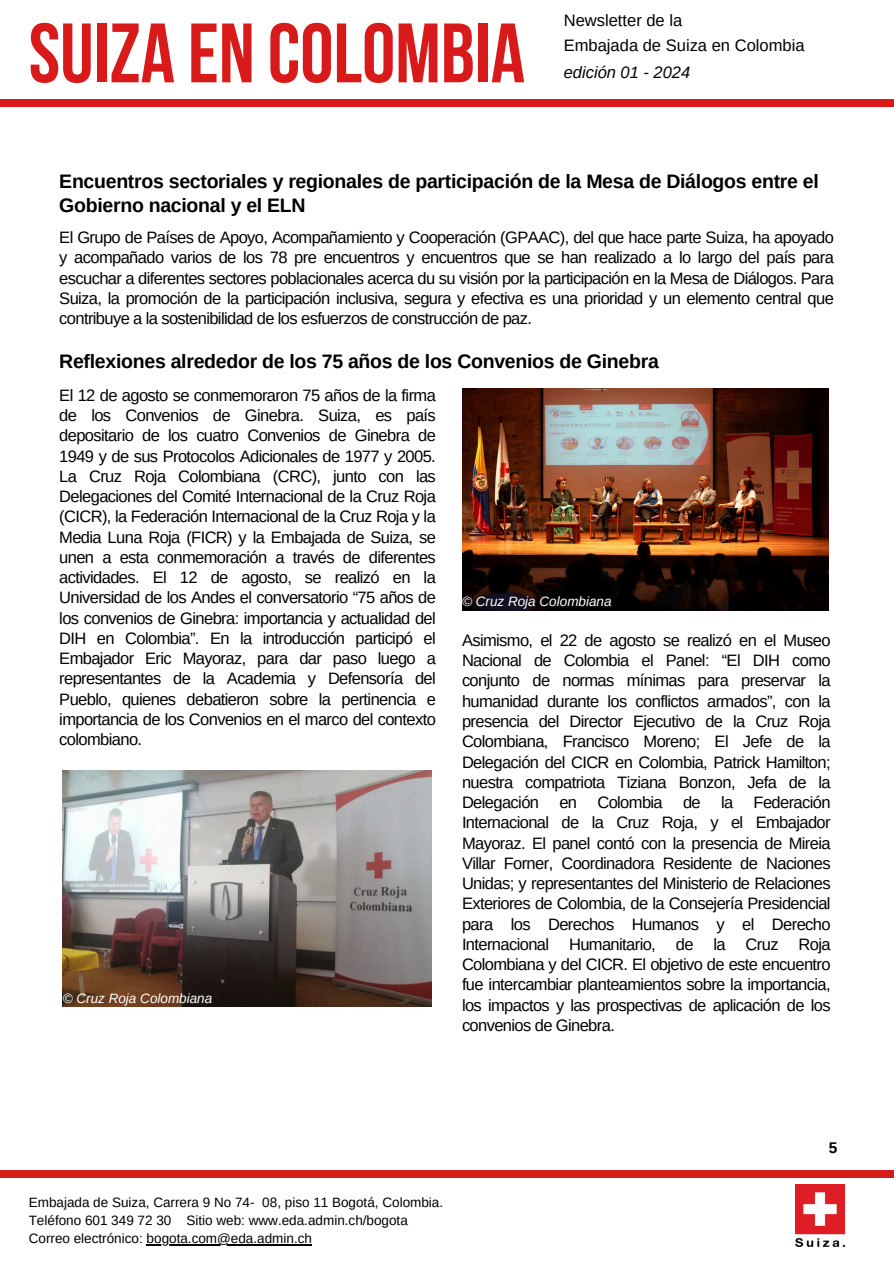
<style>
.page{position:relative;width:894px;height:1264px;background:#fff}
.page>*{position:absolute;margin:0;border:0;box-sizing:border-box;transform-origin:0 0}
.t1{font:700 84px "Bebas Neue";color:#d81a1a}
.t2{font:700 19.5px/23.7px "Arimo";letter-spacing:-.015em;color:#000}
.t3{font:16.5px/20.2px "Arimo";letter-spacing:-.035em;color:#000;text-align:justify}
.t4{font:16.5px/24.8px "Arimo";color:#000}
.t5{font:italic 16.5px "Arimo";color:#000}
.t6{font:700 15.45px "Arimo";color:#000}
.t7{font:13.5px "Arimo";color:#000}
.t8{font:italic 13.5px "Arimo";color:#fff}
</style>
<div class="page">
<div style="left:0;top:99px;width:893px;height:8px;background:#d81a1a"></div>
<img style="left:795px;top:1184px;width:49px;height:62px">
<div style="left:0;top:1169px;width:893px;height:8px;background:#d81a1a"></div>
<hr style="left:147px;top:1244px;width:165px;height:1px;background:#000">
<img style="left:63px;top:770px;width:369px;height:236px">
<img style="left:462px;top:388px;width:366px;height:222px">
<h3 class="t1" style="left:29px;top:19px;width:497px">SUIZA EN COLOMBIA</h3>
<p class="t4" style="left:563px;top:8px;width:242px">Newsletter de la<br>Embajada de Suiza en Colombia</p>
<p class="t5" style="left:563px;top:63px;width:128px">edición 01 - 2024</p>
<h3 class="t2" style="left:59px;top:170px;width:760px">Encuentros sectoriales y regionales de participación de la Mesa de Diálogos entre el<br>Gobierno nacional y el ELN</h3>
<p class="t3" style="left:59px;top:227px;width:775px">El Grupo de Países de Apoyo, Acompañamiento y Cooperación (GPAAC), del que hace parte Suiza, ha apoyado y acompañado varios de los 78 pre encuentros y encuentros que se han realizado a lo largo del país para escuchar a diferentes sectores poblacionales acerca du su visión por la participación en la Mesa de Diálogos. Para Suiza, la promoción de la participación inclusiva, segura y efectiva es una prioridad y un elemento central que contribuye a la sostenibilidad de los esfuerzos de construcción de paz.</p>
<p class="t2" style="left:59px;top:349px;width:601px">Reflexiones alrededor de los 75 años de los Convenios de Ginebra</p>
<p class="t3" style="left:59px;top:385px;width:378px">El 12 de agosto se conmemoraron 75 años de la firma de los Convenios de Ginebra. Suiza, es país depositario de los cuatro Convenios de Ginebra de 1949 y de sus Protocolos Adicionales de 1977 y 2005.<br>La Cruz Roja Colombiana (CRC), junto con las Delegaciones del Comité Internacional de la Cruz Roja (CICR), la Federación Internacional de la Cruz Roja y la Media Luna Roja (FICR) y la Embajada de Suiza, se unen a esta conmemoración a través de diferentes actividades. El 12 de agosto, se realizó en la Universidad de los Andes el conversatorio “75 años de los convenios de Ginebra: importancia y actualidad del DIH en Colombia”. En la introducción participó el Embajador Eric Mayoraz, para dar paso luego a representantes de la Academia y Defensoría del Pueblo, quienes debatieron sobre la pertinencia e importancia de los Convenios en el marco del contexto colombiano.</p>
<p class="t8" style="left:462px;top:593px;width:151px">© Cruz Roja Colombiana</p>
<p class="t3" style="left:462px;top:630px;width:370px">Asimismo, el 22 de agosto se realizó en el Museo Nacional de Colombia el Panel: “El DIH como conjunto de normas mínimas para preservar la humanidad durante los conflictos armados”, con la presencia del Director Ejecutivo de la Cruz Roja Colombiana, Francisco Moreno; El Jefe de la Delegación del CICR en Colombia, Patrick Hamilton; nuestra compatriota Tiziana Bonzon, Jefa de la Delegación en Colombia de la Federación Internacional de la Cruz Roja, y el Embajador Mayoraz. El panel contó con la presencia de Mireia Villar Forner, Coordinadora Residente de Naciones Unidas; y representantes del Ministerio de Relaciones Exteriores de Colombia, de la Consejería Presidencial para los Derechos Humanos y el Derecho Internacional Humanitario, de la Cruz Roja Colombiana y del CICR. El objetivo de este encuentro fue intercambiar planteamientos sobre la importancia, los impactos y las prospectivas de aplicación de los convenios de Ginebra.</p>
<p class="t8" style="left:63px;top:991px;width:151px">© Cruz Roja Colombiana</p>
<h3 class="t7" style="left:29px;top:1194px;width:416px">Embajada de Suiza, Carrera 9 No 74- 08, piso 11 Bogotá, Colombia.</h3>
<h3 class="t7" style="left:29px;top:1212px;width:380px">Teléfono 601 349 72 30 Sitio web: www.eda.admin.ch/bogota</h3>
<p class="t7" style="left:29px;top:1230px;width:285px">Correo electrónico: bogota.com@eda.admin.ch</p>
<p class="t6" style="left:828px;top:1138px;width:10px">5</p>
</div>
